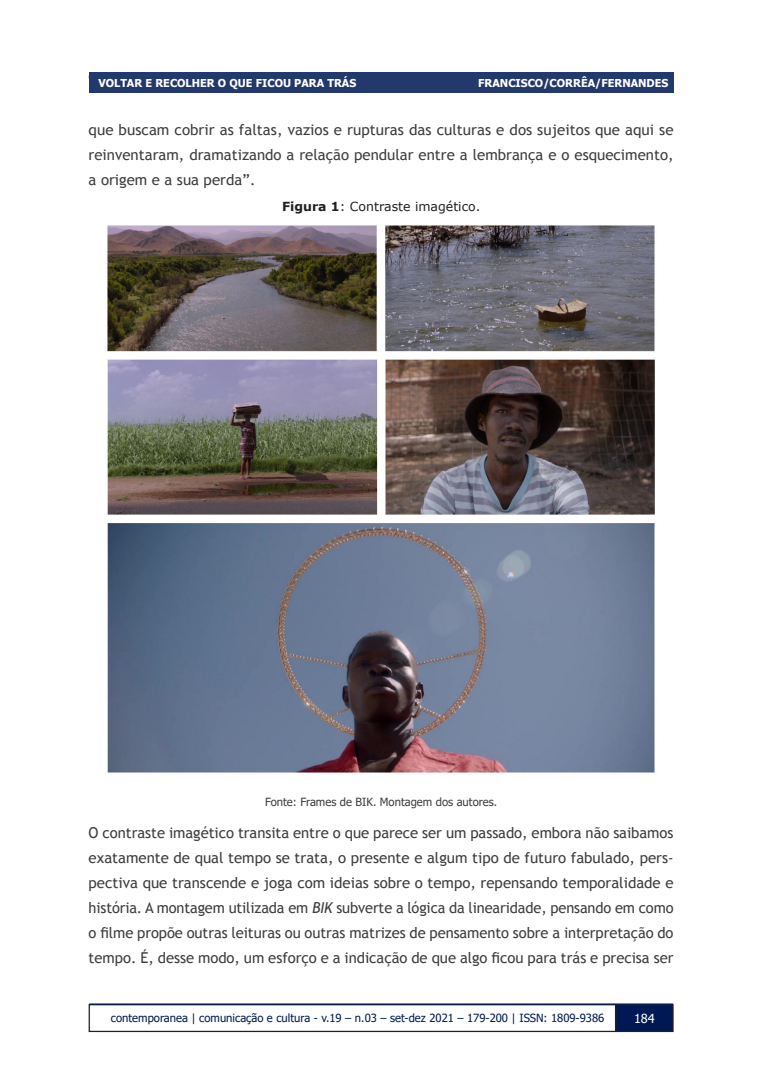
<style>
.page{position:relative;width:780px;height:1088px;background:#fff}
.page>*{position:absolute;margin:0;border:0;box-sizing:border-box;transform-origin:0 0}
.t1{font:15px/25px "Trebuchet MS";color:#3e3e3f;text-align:justify}
.t2{font:12.5px "Verdana";color:#231f20}
.t3{font:12.5px "Tahoma";color:#fff}
.t4{font:11.25px "Tahoma";color:#001954}
.t5{font:11.25px "Tahoma";color:#3e3e3f}
.t6{font:700 10.88px "Tahoma";color:#fff}
.t7{font:8.75px "Times New Roman";color:#231f20}
.s1{font-weight:700}
.s2{font-style:italic}
</style>
<div class="page">
<div style="left:89px;top:73px;width:584px;height:20px;background:#23396c"></div>
<div style="left:615px;top:1005px;width:58px;height:26px;background:#001954"></div>
<div style="left:615px;top:1004px;width:58px;height:28px;border:1px solid #231f20"></div>
<div style="left:89px;top:1004px;width:527px;height:28px;border:1px solid #231f20"></div>
<hr style="left:89px;top:1003px;width:584px;height:2px;background:#001954">
<img style="left:107px;top:225px;width:548px;height:548px">
<p class="t7" style="left:89px;top:69px;width:4px">/</p>
<p class="t6" style="left:98px;top:75px;width:259px">VOLTAR E RECOLHER O QUE FICOU PARA TRÁS</p>
<p class="t6" style="left:478px;top:75px;width:192px">FRANCISCO/CORRÊA/FERNANDES</p>
<p class="t1" style="left:89px;top:117px;width:586px">que buscam cobrir as faltas, vazios e rupturas das culturas e dos sujeitos que aqui se reinventaram, dramatizando a relação pendular entre a lembrança e o esquecimento, a origem e a sua perda”.</p>
<p class="t2" style="left:282px;top:198px;width:200px"><span class="s1">Figura 1</span>: Contraste imagético.</p>
<p class="t5" style="left:265px;top:794px;width:233px">Fonte: Frames de BIK. Montagem dos autores.</p>
<p class="t1" style="left:89px;top:821px;width:586px">O contraste imagético transita entre o que parece ser um passado, embora não saibamos exatamente de qual tempo se trata, o presente e algum tipo de futuro fabulado, pers&shy;pectiva que transcende e joga com ideias sobre o tempo, repensando temporalidade e história. A montagem utilizada em <span class="s2">BIK</span> subverte a lógica da linearidade, pensando em como o filme propõe outras leituras ou outras matrizes de pensamento sobre a interpretação do tempo. É, desse modo, um esforço e a indicação de que algo ficou para trás e precisa ser</p>
<p class="t4" style="left:111px;top:1011px;width:495px">contemporanea | comunicação e cultura - v.19 – n.03 – set-dez 2021 – 179-200 | ISSN: 1809-9386</p>
<p class="t3" style="left:634px;top:1010px;width:22px">184</p>
</div>
